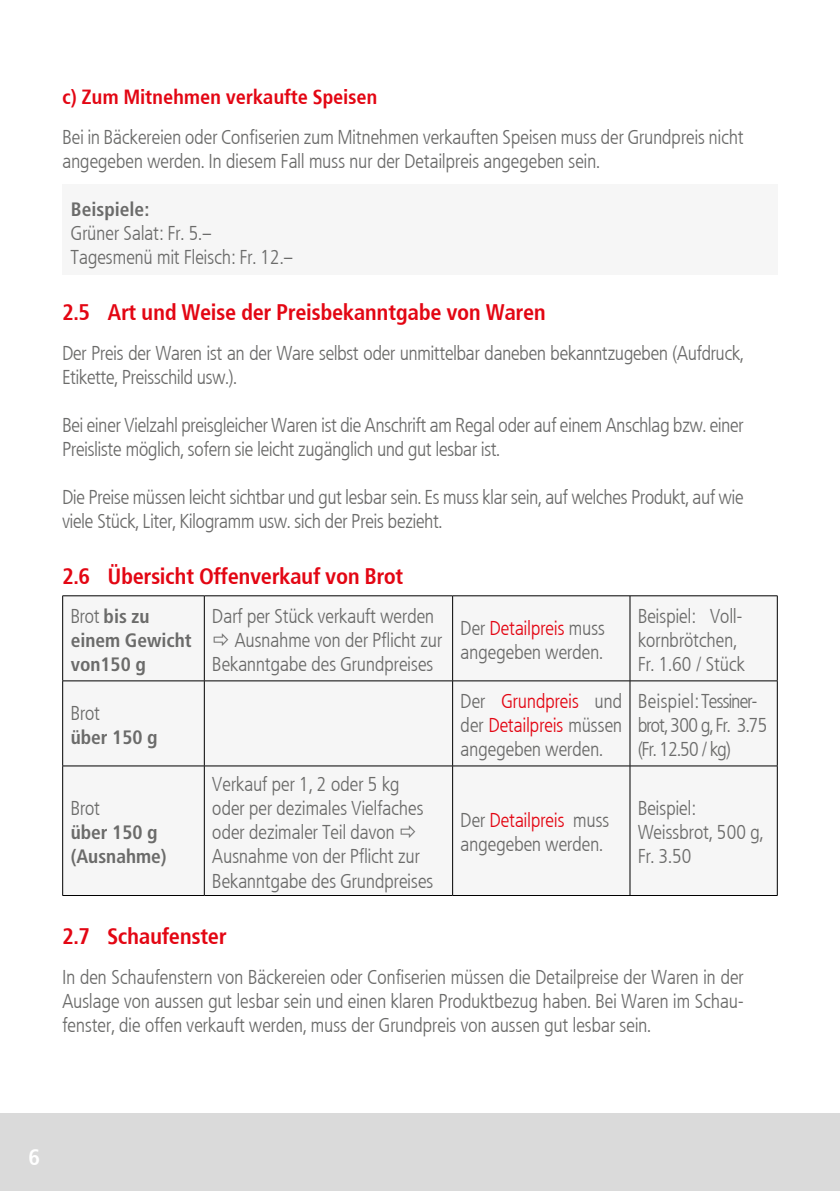
<style>
.page{position:relative;width:840px;height:1191px;background:#fff}
.page>*{position:absolute;margin:0;border:0;box-sizing:border-box;transform-origin:0 0}
.t1{font:700 22px "Frutiger Condensed BQ";letter-spacing:.01em;color:#e30613}
.t2{font:700 22px "Frutiger Condensed BQ";color:#fff}
.Texte_normal{font:300 20px/24px "Frutiger Condensed BQ";letter-spacing:.01em;color:#6b6b6a}
.Texte_normal-2{font:300 20px/24px "Frutiger Condensed BQ";letter-spacing:-.03em;color:#6b6b6a}
.a__b__c{font:700 20px "Frutiger Condensed BQ";letter-spacing:.02em;color:#e30613}
.Texte_normal-3{font:700 condensed 19.4px/24px "Frutiger LT Std";color:#6b6b6a}
.puces_grises{font:700 condensed 19.4px "Frutiger LT Std";color:#6b6b6a}
.s1{font-family:"Frutiger Condensed BQ";font-weight:300;font-stretch:normal;font-size:20px}
.s2{color:#e30613}
</style>
<div class="page">
<div style="left:0;top:1113px;width:839px;height:78px;background:#dadada"></div>
<div style="left:62px;top:184px;width:715px;height:91px;background:#f6f6f6"></div>
<div style="left:63px;top:596px;width:713px;height:299px;background:#f6f6f6"></div>
<hr style="left:62px;top:595px;width:142px;height:1px;background:#000">
<hr style="left:62px;top:596px;width:1px;height:84px;background:#000">
<hr style="left:204px;top:595px;width:248px;height:1px;background:#000">
<hr style="left:204px;top:596px;width:1px;height:84px;background:#000">
<hr style="left:452px;top:595px;width:177px;height:1px;background:#000">
<hr style="left:452px;top:596px;width:1px;height:84px;background:#000">
<hr style="left:629px;top:595px;width:148px;height:1px;background:#000">
<hr style="left:629px;top:596px;width:1px;height:84px;background:#000">
<hr style="left:776px;top:596px;width:1px;height:84px;background:#000">
<hr style="left:62px;top:680px;width:142px;height:1px;background:#000">
<hr style="left:62px;top:681px;width:1px;height:84px;background:#000">
<hr style="left:204px;top:680px;width:248px;height:1px;background:#000">
<hr style="left:204px;top:681px;width:1px;height:84px;background:#000">
<hr style="left:452px;top:680px;width:177px;height:1px;background:#000">
<hr style="left:452px;top:681px;width:1px;height:84px;background:#000">
<hr style="left:629px;top:680px;width:148px;height:1px;background:#000">
<hr style="left:629px;top:681px;width:1px;height:84px;background:#000">
<hr style="left:776px;top:681px;width:1px;height:84px;background:#000">
<hr style="left:62px;top:765px;width:142px;height:1px;background:#000">
<hr style="left:62px;top:766px;width:1px;height:129px;background:#000">
<hr style="left:204px;top:765px;width:248px;height:1px;background:#000">
<hr style="left:204px;top:766px;width:1px;height:129px;background:#000">
<hr style="left:452px;top:765px;width:177px;height:1px;background:#000">
<hr style="left:452px;top:766px;width:1px;height:129px;background:#000">
<hr style="left:629px;top:765px;width:148px;height:1px;background:#000">
<hr style="left:629px;top:766px;width:1px;height:129px;background:#000">
<hr style="left:776px;top:766px;width:1px;height:129px;background:#000">
<hr style="left:62px;top:895px;width:142px;height:1px;background:#000">
<hr style="left:204px;top:895px;width:248px;height:1px;background:#000">
<hr style="left:452px;top:895px;width:177px;height:1px;background:#000">
<hr style="left:629px;top:895px;width:148px;height:1px;background:#000">
<svg style="left:214px;top:633px;width:14px;height:13px"></svg>
<svg style="left:400px;top:826px;width:15px;height:12px"></svg>
<p class="a__b__c" style="left:62px;top:84px;width:316px">c) Zum Mitnehmen verkaufte Speisen</p>
<p class="Texte_normal" style="left:62px;top:125px;width:682px">Bei in Bäckereien oder Confiserien zum Mitnehmen verkauften Speisen muss der Grundpreis nicht angegeben werden. In diesem Fall muss nur der Detailpreis angegeben sein.</p>
<p class="puces_grises" style="left:71px;top:198px;width:80px">Beispiele:</p>
<p class="Texte_normal" style="left:71px;top:221px;width:142px">Grüner Salat: Fr. 5.–</p>
<p class="Texte_normal" style="left:71px;top:245px;width:224px">Tagesmenü mit Fleisch: Fr. 12.–</p>
<p class="t1" style="left:62px;top:298px;width:484px">2.5 Art und Weise der Preisbekanntgabe von Waren</p>
<p class="Texte_normal" style="left:62px;top:341px;width:682px">Der Preis der Waren ist an der Ware selbst oder unmittelbar daneben bekanntzugeben (Aufdruck,<br>Etikette, Preisschild usw.).</p>
<p class="Texte_normal" style="left:62px;top:413px;width:682px">Bei einer Vielzahl preisgleicher Waren ist die Anschrift am Regal oder auf einem Anschlag bzw. einer<br>Preisliste möglich, sofern sie leicht zugänglich und gut lesbar ist.</p>
<p class="Texte_normal" style="left:62px;top:485px;width:682px">Die Preise müssen leicht sichtbar und gut lesbar sein. Es muss klar sein, auf welches Produkt, auf wie viele Stück, Liter, Kilogramm usw. sich der Preis bezieht.</p>
<p class="t1" style="left:62px;top:562px;width:342px">2.6 Übersicht Offenverkauf von Brot</p>
<p class="Texte_normal-3" style="left:71px;top:604px;width:122px"><span class="s1">Brot</span> bis zu einem Gewicht</p>
<p class="Texte_normal-3" style="left:71px;top:652px;width:77px">von150 g</p>
<p class="Texte_normal" style="left:212px;top:604px;width:223px">Darf per Stück verkauft werden</p>
<p class="Texte_normal" style="left:234px;top:628px;width:209px">Ausnahme von der Pflicht zur</p>
<p class="Texte_normal" style="left:212px;top:652px;width:222px">Bekanntgabe des Grundpreises</p>
<p class="Texte_normal" style="left:637px;top:604px;width:108px">Beispiel: Voll&shy;kornbrötchen,<br>Fr. 1.60 / Stück</p>
<p class="Texte_normal" style="left:460px;top:616px;width:146px">Der <span class="s2">Detailpreis</span> muss angegeben werden.</p>
<p class="Texte_normal" style="left:71px;top:701px;width:31px">Brot</p>
<p class="Texte_normal-3" style="left:71px;top:725px;width:88px">über 150 g</p>
<p class="Texte_normal" style="left:71px;top:796px;width:31px">Brot</p>
<p class="Texte_normal-3" style="left:71px;top:820px;width:88px">über 150 g</p>
<p class="Texte_normal-3" style="left:71px;top:844px;width:97px">(Ausnahme)</p>
<p class="Texte_normal" style="left:212px;top:772px;width:222px">Verkauf per 1, 2 oder 5 kg oder per dezimales Vielfaches oder dezimaler Teil davon<br>Ausnahme von der Pflicht zur<br>Bekanntgabe des Grundpreises</p>
<p class="Texte_normal" style="left:460px;top:689px;width:163px;text-align:justify">Der <span class="s2">Grundpreis</span> und der <span class="s2">Detailpreis</span> müssen angegeben werden.</p>
<p class="Texte_normal-2" style="left:637px;top:689px;width:131px">Beispiel: Tessiner&shy;brot, 300 g, Fr. 3.75 (Fr. 12.50 / kg)</p>
<p class="Texte_normal" style="left:460px;top:808px;width:150px">Der <span class="s2">Detailpreis</span> muss angegeben werden.</p>
<p class="Texte_normal" style="left:637px;top:796px;width:59px">Beispiel:</p>
<p class="Texte_normal" style="left:637px;top:820px;width:127px">Weissbrot, 500 g,</p>
<p class="Texte_normal" style="left:637px;top:844px;width:55px">Fr. 3.50</p>
<p class="t1" style="left:62px;top:922px;width:165px">2.7 Schaufenster</p>
<p class="Texte_normal" style="left:62px;top:965px;width:682px;text-align:justify">In den Schaufenstern von Bäckereien oder Confiserien müssen die Detailpreise der Waren in der Auslage von aussen gut lesbar sein und einen klaren Produktbezug haben. Bei Waren im Schau&shy;fenster, die offen verkauft werden, muss der Grundpreis von aussen gut lesbar sein.</p>
<p class="t2" style="left:28px;top:1143px;width:13px">6</p>
</div>
